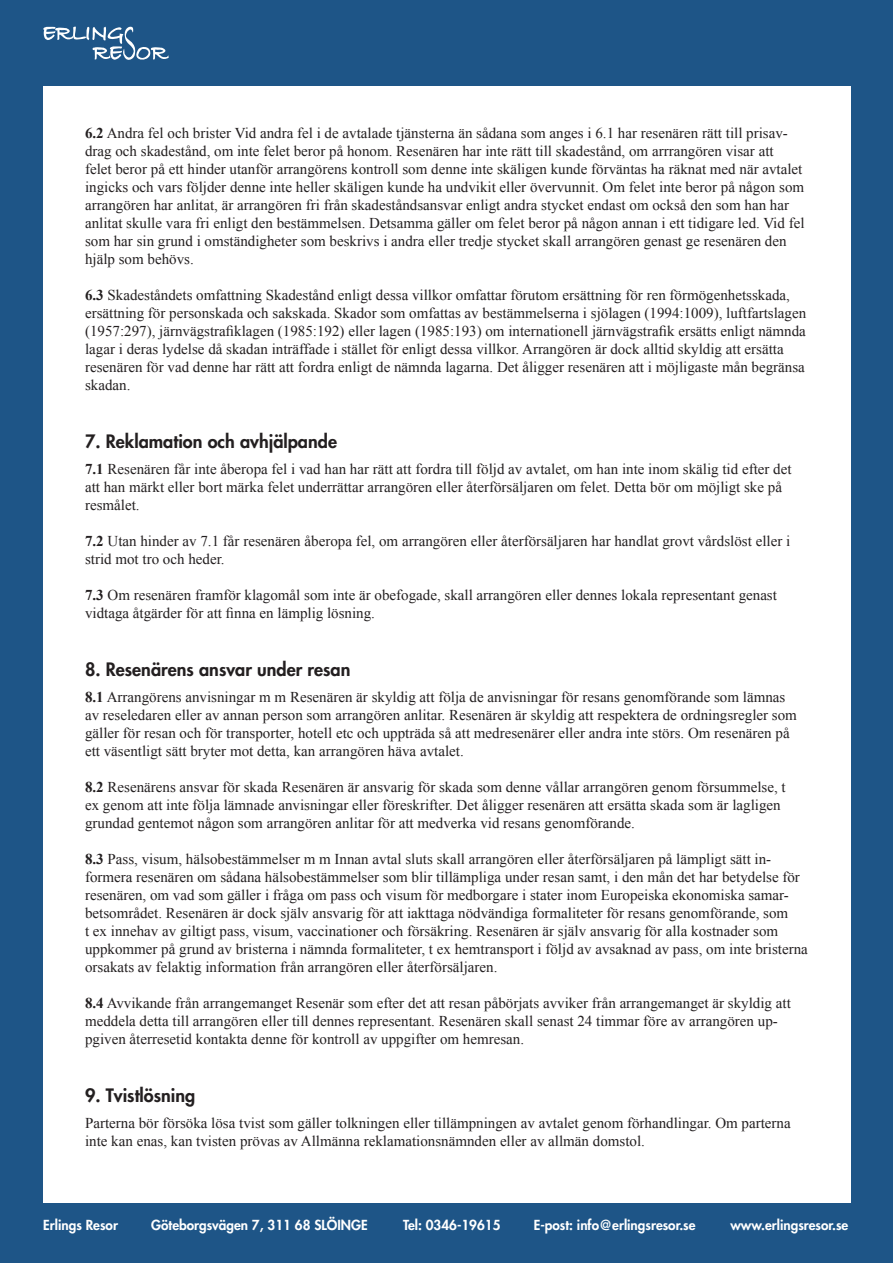
<style>
.page{position:relative;width:893px;height:1263px;background:#1e5587}
.page>*{position:absolute;margin:0;border:0;box-sizing:border-box;transform-origin:0 0}
.t1{font:800 18px "Futura Std";color:#231f20}
.t2{font:15px/18px "Times New Roman";color:#231f20}
.t3{font:800 13.5px "Futura Std";color:#fff}
.s1{font-weight:700}
</style>
<div class="page">
<div style="left:43px;top:86px;width:808px;height:1117px;background:#fff"></div>
<svg style="left:43px;top:26px;width:126px;height:34px"></svg>
<p class="t2" style="left:85px;top:124px;width:721px"><span class="s1">6.2</span> Andra fel och brister Vid andra fel i de avtalade tjänsterna än sådana som anges i 6.1 har resenären rätt till prisav&shy;drag och skadestånd, om inte felet beror på honom. Resenären har inte rätt till skadestånd, om arrrangören visar att<br>felet beror på ett hinder utanför arrangörens kontroll som denne inte skäligen kunde förväntas ha räknat med när avtalet ingicks och vars följder denne inte heller skäligen kunde ha undvikit eller övervunnit. Om felet inte beror på någon som arrangören har anlitat, är arrangören fri från skadeståndsansvar enligt andra stycket endast om också den som han har anlitat skulle vara fri enligt den bestämmelsen. Detsamma gäller om felet beror på någon annan i ett tidigare led. Vid fel som har sin grund i omständigheter som beskrivs i andra eller tredje stycket skall arrangören genast ge resenären den hjälp som behövs.</p>
<p class="t2" style="left:85px;top:286px;width:723px"><span class="s1">6.3</span> Skadeståndets omfattning Skadestånd enligt dessa villkor omfattar förutom ersättning för ren förmögenhetsskada, ersättning för personskada och sakskada. Skador som omfattas av bestämmelserna i sjölagen (1994:1009), luftfartslagen (1957:297), järnvägstrafiklagen (1985:192) eller lagen (1985:193) om internationell järnvägstrafik ersätts enligt nämnda lagar i deras lydelse då skadan inträffade i stället för enligt dessa villkor. Arrangören är dock alltid skyldig att ersätta resenären för vad denne har rätt att fordra enligt de nämnda lagarna. Det åligger resenären att i möjligaste mån begränsa skadan.</p>
<p class="t1" style="left:85px;top:430px;width:253px">7. Reklamation och avhjälpande</p>
<p class="t2" style="left:85px;top:460px;width:708px"><span class="s1">7.1</span> Resenären får inte åberopa fel i vad han har rätt att fordra till följd av avtalet, om han inte inom skälig tid efter det att han märkt eller bort märka felet underrättar arrangören eller återförsäljaren om felet. Detta bör om möjligt ske på resmålet.</p>
<p class="t2" style="left:85px;top:532px;width:707px"><span class="s1">7.2</span> Utan hinder av 7.1 får resenären åberopa fel, om arrangören eller återförsäljaren har handlat grovt vårdslöst eller i strid mot tro och heder.</p>
<p class="t2" style="left:85px;top:586px;width:693px"><span class="s1">7.3</span> Om resenären framför klagomål som inte är obefogade, skall arrangören eller dennes lokala representant genast vidtaga åtgärder för att finna en lämplig lösning.</p>
<p class="t1" style="left:85px;top:658px;width:267px">8. Resenärens ansvar under resan</p>
<p class="t2" style="left:85px;top:688px;width:713px"><span class="s1">8.1</span> Arrangörens anvisningar m m Resenären är skyldig att följa de anvisningar för resans genomförande som lämnas av reseledaren eller av annan person som arrangören anlitar. Resenären är skyldig att respektera de ordningsregler som gäller för resan och för transporter, hotell etc och uppträda så att medresenärer eller andra inte störs. Om resenären på ett väsentligt sätt bryter mot detta, kan arrangören häva avtalet.</p>
<p class="t2" style="left:85px;top:778px;width:702px"><span class="s1">8.2</span> Resenärens ansvar för skada Resenären är ansvarig för skada som denne vållar arrangören genom försummelse, t ex genom att inte följa lämnade anvisningar eller föreskrifter. Det åligger resenären att ersätta skada som är lagligen grundad gentemot någon som arrangören anlitar för att medverka vid resans genomförande.</p>
<p class="t2" style="left:85px;top:850px;width:724px"><span class="s1">8.3</span> Pass, visum, hälsobestämmelser m m Innan avtal sluts skall arrangören eller återförsäljaren på lämpligt sätt in&shy;formera resenären om sådana hälsobestämmelser som blir tillämpliga under resan samt, i den mån det har betydelse för resenären, om vad som gäller i fråga om pass och visum för medborgare i stater inom Europeiska ekonomiska samar&shy;betsområdet. Resenären är dock själv ansvarig för att iakttaga nödvändiga formaliteter för resans genomförande, som<br>t ex innehav av giltigt pass, visum, vaccinationer och försäkring. Resenären är själv ansvarig för alla kostnader som uppkommer på grund av bristerna i nämnda formaliteter, t ex hemtransport i följd av avsaknad av pass, om inte bristerna orsakats av felaktig information från arrangören eller återförsäljaren.</p>
<p class="t2" style="left:85px;top:994px;width:707px"><span class="s1">8.4</span> Avvikande från arrangemanget Resenär som efter det att resan påbörjats avviker från arrangemanget är skyldig att meddela detta till arrangören eller till dennes representant. Resenären skall senast 24 timmar före av arrangören up&shy;pgiven återresetid kontakta denne för kontroll av uppgifter om hemresan.</p>
<p class="t1" style="left:85px;top:1084px;width:112px">9. Tvistlösning</p>
<p class="t2" style="left:85px;top:1114px;width:707px">Parterna bör försöka lösa tvist som gäller tolkningen eller tillämpningen av avtalet genom förhandlingar. Om parterna inte kan enas, kan tvisten prövas av Allmänna reklamationsnämnden eller av allmän domstol.</p>
<p class="t3" style="left:43px;top:1216px;width:76px">Erlings Resor</p>
<p class="t3" style="left:151px;top:1216px;width:218px">Göteborgsvägen 7, 311 68 SLÖINGE</p>
<p class="t3" style="left:403px;top:1216px;width:99px">Tel: 0346-19615</p>
<p class="t3" style="left:534px;top:1216px;width:163px">E-post: info@erlingsresor.se</p>
<p class="t3" style="left:730px;top:1216px;width:120px">www.erlingsresor.se</p>
</div>
